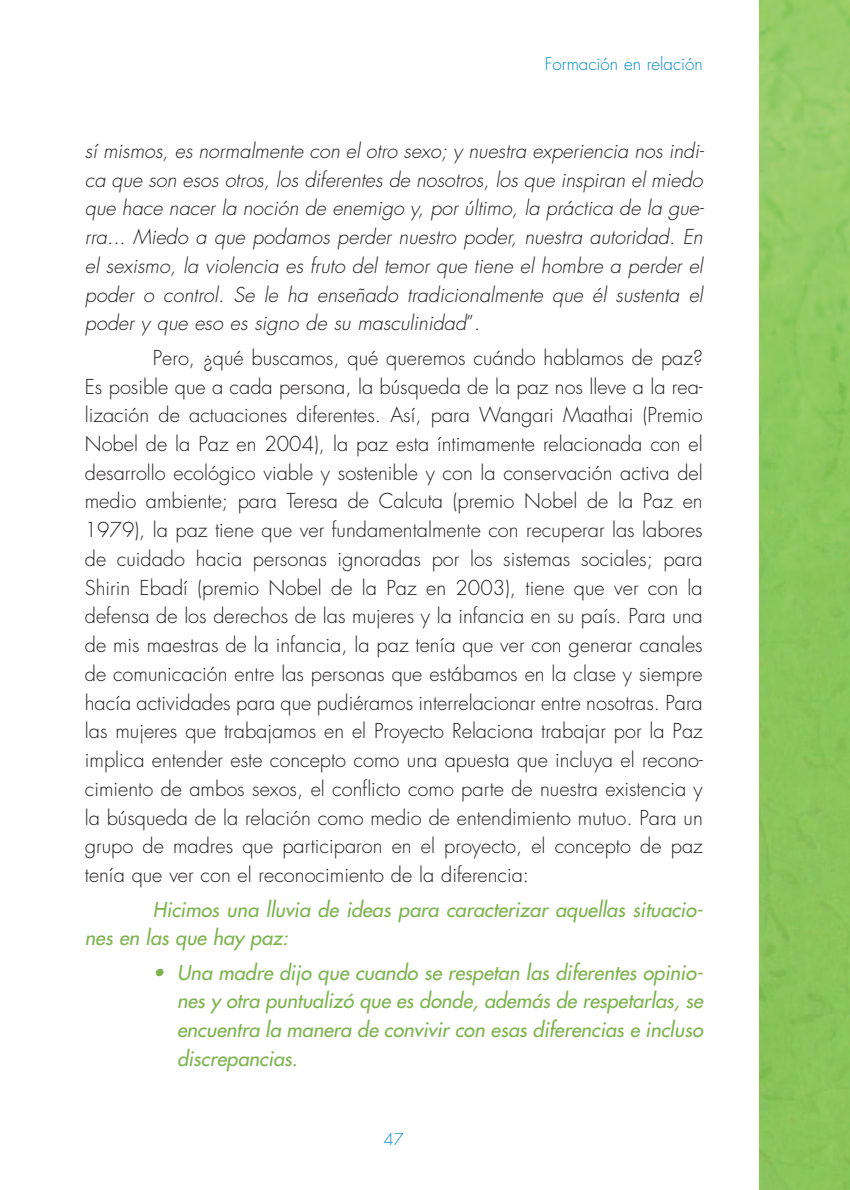
<style>
.page{position:relative;width:850px;height:1190px;background:#fff}
.page>*{position:absolute;margin:0;border:0;box-sizing:border-box;transform-origin:0 0}
.t1{font:300 20px/28.8px "Futura";color:#231f20;text-align:justify}
.t2{font:italic 300 20px/28.8px "Futura";color:#231f20;text-align:justify}
.t3{font:italic 20px/28.8px "Futura";color:#7cb34e}
.t4{font:300 17px "Futura";color:#0388c9}
.t5{font:300 16px "Futura";color:#0388c9}
.s1{font-style:normal}
</style>
<div class="page">
<img style="left:759px;top:0;width:91px;height:1190px">
<p class="t4" style="left:545px;top:56px;width:159px">Formación en relación</p>
<p class="t2" style="left:85px;top:138px;width:623px">sí mismos, es normalmente con el otro sexo; y nuestra experiencia nos indi&shy;ca que son esos otros, los diferentes de nosotros, los que inspiran el miedo que hace nacer la noción de enemigo y, por último, la práctica de la gue&shy;rra... Miedo a que podamos perder nuestro poder, nuestra autoridad. En el sexismo, la violencia es fruto del temor que tiene el hombre a perder el poder o control. Se le ha enseñado tradicionalmente que él sustenta el poder y que eso es signo de su masculinidad<span class="s1">” .</span></p>
<p class="t1" style="left:85px;top:345px;width:620px;text-indent:68px">Pero, ¿qué buscamos, qué queremos cuándo hablamos de paz?<br>Es posible que a cada persona, la búsqueda de la paz nos lleve a la rea&shy;lización de actuaciones diferentes. Así, para Wangari Maathai (Premio Nobel de la Paz en 2004), la paz esta íntimamente relacionada con el desarrollo ecológico viable y sostenible y con la conservación activa del medio ambiente; para Teresa de Calcuta (premio Nobel de la Paz en 1979), la paz tiene que ver fundamentalmente con recuperar las labores de cuidado hacia personas ignoradas por los sistemas sociales; para Shirin Ebadí (premio Nobel de la Paz en 2003), tiene que ver con la defensa de los derechos de las mujeres y la infancia en su país. Para una de mis maestras de la infancia, la paz tenía que ver con generar canales de comunicación entre las personas que estábamos en la clase y siempre hacía actividades para que pudiéramos interrelacionar entre nosotras. Para las mujeres que trabajamos en el Proyecto Relaciona trabajar por la Paz implica entender este concepto como una apuesta que incluya el recono&shy;cimiento de ambos sexos, el conflicto como parte de nuestra existencia y la búsqueda de la relación como medio de entendimiento mutuo. Para un grupo de madres que participaron en el proyecto, el concepto de paz tenía que ver con el reconocimiento de la diferencia:</p>
<p class="t3" style="left:85px;top:896px;width:623px;text-indent:68px">Hicimos una lluvia de ideas para caracterizar aquellas situacio&shy;nes en las que hay paz:</p>
<p class="t3" style="left:177px;top:959px;width:531px;text-align:justify;text-indent:-24px">• Una madre dijo que cuando se respetan las diferentes opinio&shy;nes y otra puntualizó que es donde, además de respetarlas, se encuentra la manera de convivir con esas diferencias e incluso discrepancias.</p>
<p class="t5" style="left:384px;top:1132px;width:21px">47</p>
</div>
